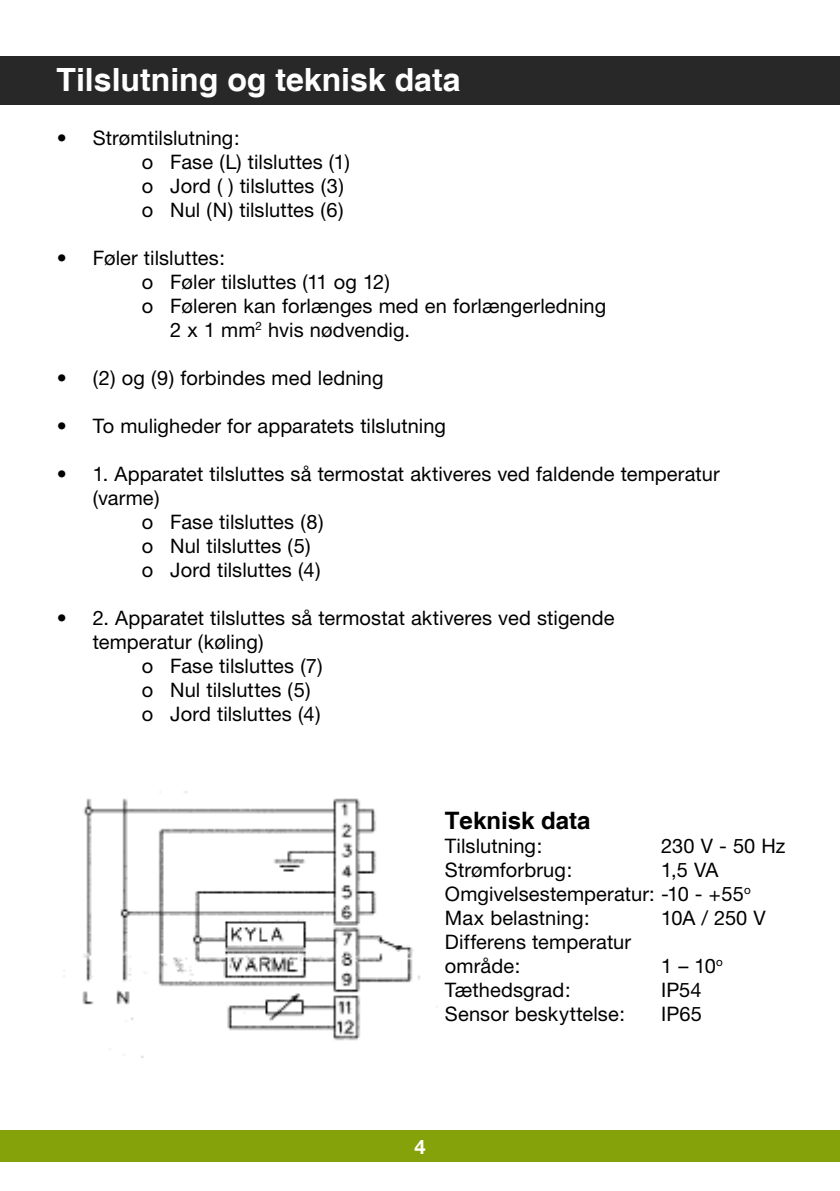
<style>
.page{position:relative;width:840px;height:1191px;background:#fff}
.page>*{position:absolute;margin:0;border:0;box-sizing:border-box;transform-origin:0 0}
.t1{font:700 32px "Helvetica";color:#fff}
.t2{font:700 24px "Helvetica";color:#000}
.t3{font:20px/24px "Helvetica Neue";letter-spacing:.005em;color:#000}
.t4{font:700 20px "Helvetica Neue";color:#fff}
</style>
<div class="page">
<div style="left:0;top:1130px;width:839px;height:32px;background:#86a20b"></div>
<div style="left:0;top:57px;width:839px;height:48px;background:#282829"></div>
<img style="left:63px;top:791px;width:375px;height:266px">
<h1 class="t1" style="left:56px;top:60px;width:405px">Tilslutning og teknisk data</h1>
<p class="t3" style="left:142px;top:125px;width:209px;text-indent:-85px">• Strømtilslutning:<br>o Fase (L) tilsluttes (1) o Jord ( ) tilsluttes (3) o Nul (N) tilsluttes (6)</p>
<p class="t3" style="left:57px;top:245px;width:170px">• Føler tilsluttes:</p>
<p class="t3" style="left:142px;top:269px;width:249px">o Føler tilsluttes (11 og 12)</p>
<p class="t3" style="left:142px;top:293px;width:465px">o Føleren kan forlænges med en forlængerledning</p>
<p class="t3" style="left:170px;top:317px;width:241px">2 x 1 mm<sup>2</sup> hvis nødvendig.</p>
<p class="t3" style="left:57px;top:365px;width:328px">• (2) og (9) forbindes med ledning</p>
<p class="t3" style="left:57px;top:413px;width:390px">• To muligheder for apparatets tilslutning</p>
<p class="t3" style="left:57px;top:461px;width:664px">• 1. Apparatet tilsluttes så termostat aktiveres ved faldende temperatur</p>
<p class="t3" style="left:93px;top:485px;width:68px">(varme)</p>
<p class="t3" style="left:142px;top:509px;width:183px">o Fase tilsluttes (8)</p>
<p class="t3" style="left:142px;top:533px;width:170px">o Nul tilsluttes (5)</p>
<p class="t3" style="left:142px;top:557px;width:180px">o Jord tilsluttes (4)</p>
<p class="t3" style="left:57px;top:605px;width:559px">• 2. Apparatet tilsluttes så termostat aktiveres ved stigende</p>
<p class="t3" style="left:93px;top:629px;width:172px">temperatur (køling)</p>
<p class="t3" style="left:142px;top:653px;width:182px">o Fase tilsluttes (7)</p>
<p class="t3" style="left:142px;top:677px;width:170px">o Nul tilsluttes (5)</p>
<p class="t3" style="left:142px;top:701px;width:180px">o Jord tilsluttes (4)</p>
<p class="t2" style="left:444px;top:805px;width:147px">Teknisk data</p>
<p class="t3" style="left:444px;top:833px;width:99px">Tilslutning:</p>
<p class="t3" style="left:660px;top:833px;width:126px">230 V - 50 Hz</p>
<p class="t3" style="left:444px;top:857px;width:129px">Strømforbrug:</p>
<p class="t3" style="left:444px;top:857px;width:307px;text-indent:216px">1,5 VA<br>Omgivelsestemperatur: -10 - +55<sup>o<br></sup>Max belastning:</p>
<p class="t3" style="left:660px;top:905px;width:106px">10A / 250 V</p>
<p class="t3" style="left:444px;top:929px;width:188px">Differens temperatur område:</p>
<p class="t3" style="left:660px;top:953px;width:63px">1 – 10<sup>o</sup></p>
<p class="t3" style="left:444px;top:977px;width:127px">Tæthedsgrad:</p>
<p class="t3" style="left:660px;top:977px;width:42px">IP54</p>
<p class="t3" style="left:444px;top:1001px;width:181px">Sensor beskyttelse:</p>
<p class="t3" style="left:660px;top:1001px;width:42px">IP65</p>
<p class="t4" style="left:414px;top:1134px;width:13px">4</p>
</div>
